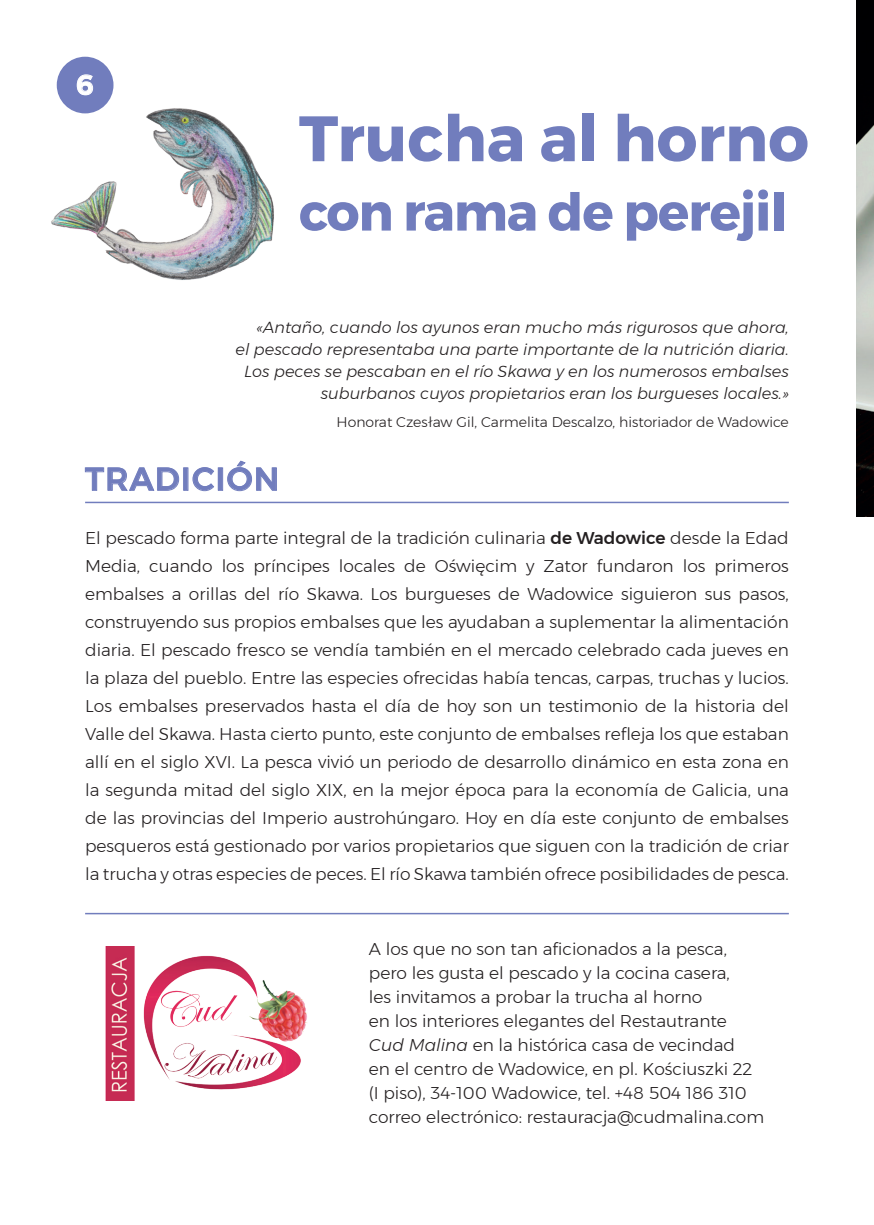
<style>
.page{position:relative;width:874px;height:1225px;background:#fff}
.page>*{position:absolute;margin:0;border:0;box-sizing:border-box;transform-origin:0 0}
.t1{font:700 64px "Montserrat";color:#717dbd}
.t2{font:700 52px "Montserrat";letter-spacing:-.02em;color:#717dbd}
.t3{font:500 32px "Montserrat";letter-spacing:.04em;color:#717dbd}
.t4{font:600 28px "Montserrat";color:#fff}
.t5{font:300 17px/28px "Montserrat";color:#231f20;text-align:justify}
.t6{font:italic 300 16px/22px "Montserrat";color:#231f20;text-align:right}
.t7{font:300 14px "Montserrat";color:#231f20}
.s1{font-weight:500}
.s2{font-style:italic}
</style>
<div class="page">
<img style="left:51px;top:56px;width:223px;height:224px">
<hr style="left:85px;top:502px;width:703px;height:1px;background:#717dbd">
<svg style="left:84px;top:467px;width:95px;height:24px"></svg>
<div style="left:183px;top:467px;width:5px;height:24px;border:1px solid #717dbd"></div>
<svg style="left:192px;top:467px;width:22px;height:25px"></svg>
<div style="left:218px;top:467px;width:5px;height:24px;border:1px solid #717dbd"></div>
<svg style="left:227px;top:460px;width:50px;height:32px"></svg>
<img style="left:105px;top:946px;width:202px;height:154px">
<div style="left:57px;top:57px;width:56px;height:56px;background:#717dbd;border-radius:50%"></div>
<hr style="left:85px;top:913px;width:703px;height:1px;background:#717dbd">
<img style="left:856px;top:0;width:17px;height:516px">
<svg style="left:76px;top:74px;width:18px;height:22px"></svg>
<h3 class="t4" style="left:76px;top:63px;width:19px">6</h3>
<h1 class="t1" style="left:299px;top:87px;width:511px">Trucha al horno</h1>
<h2 class="t2" style="left:299px;top:170px;width:489px">con rama de perejil</h2>
<p class="t6" style="left:235px;top:316px;width:554px">«Antaño, cuando los ayunos eran mucho más rigurosos que ahora,<br>el pescado representaba una parte importante de la nutrición diaria.<br>Los peces se pescaban en el río Skawa y en los numerosos embalses suburbanos cuyos propietarios eran los burgueses locales.»</p>
<p class="t7" style="left:336px;top:411px;width:453px">Honorat Czesław Gil, Carmelita Descalzo, historiador de Wadowice</p>
<h3 class="t3" style="left:85px;top:454px;width:195px">TRADICIÓN</h3>
<p class="t5" style="left:85px;top:524px;width:705px">El pescado forma parte integral de la tradición culinaria <span class="s1">de Wadowice</span> desde la Edad Media, cuando los príncipes locales de Oświęcim y Zator fundaron los primeros embalses a orillas del río Skawa. Los burgueses de Wadowice siguieron sus pasos, construyendo sus propios embalses que les ayudaban a suplementar la alimentación diaria. El pescado fresco se vendía también en el mercado celebrado cada jueves en la plaza del pueblo. Entre las especies ofrecidas había tencas, carpas, truchas y lucios.<br>Los embalses preservados hasta el día de hoy son un testimonio de la historia del Valle del Skawa. Hasta cierto punto, este conjunto de embalses refleja los que estaban allí en el siglo XVI. La pesca vivió un periodo de desarrollo dinámico en esta zona en la segunda mitad del siglo XIX, en la mejor época para la economía de Galicia, una de las provincias del Imperio austrohúngaro. Hoy en día este conjunto de embalses pesqueros está gestionado por varios propietarios que siguen con la tradición de criar la trucha y otras especies de peces. El río Skawa también ofrece posibilidades de pesca.</p>
<p class="t5" style="left:369px;top:936px;width:396px;line-height:24px;text-align:left">A los que no son tan aficionados a la pesca, pero les gusta el pescado y la cocina casera,<br>les invitamos a probar la trucha al horno<br>en los interiores elegantes del Restautrante <span class="s2">Cud Malina</span> en la histórica casa de vecindad<br>en el centro de Wadowice, en pl. Kościuszki 22 (I piso), 34-100 Wadowice, tel. +48 504 186 310 correo electrónico: restauracja@cudmalina.com</p>
</div>
